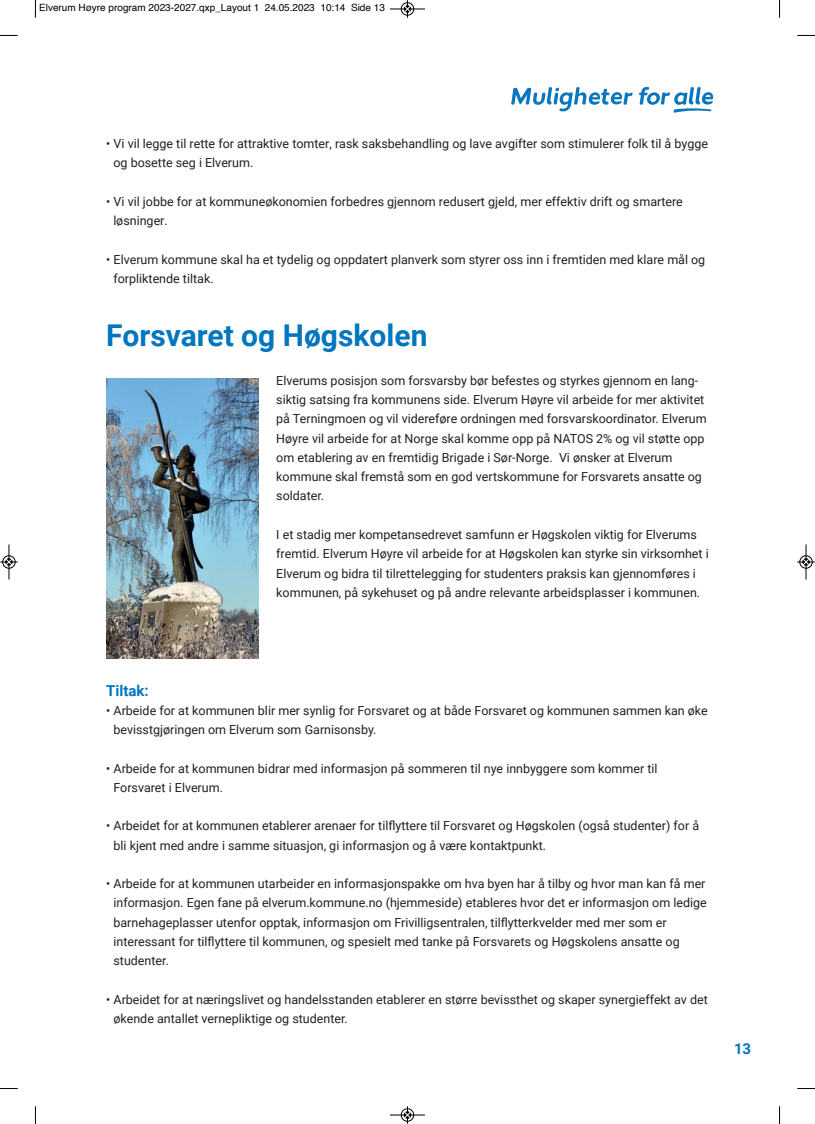
<style>
.page{position:relative;width:815px;height:1124px;background:#fff}
.page>*{position:absolute;margin:0;border:0;box-sizing:border-box;transform-origin:0 0}
.t1{font:700 30px "Roboto";color:#0076bf}
.t2{font:700 15px "Roboto";color:#0076bf}
.t3{font:12.5px/19.2px "Roboto";color:#231f20}
.t4{font:10px "Helvetica";color:#000}
.s1{font-style:inherit}
</style>
<div class="page">
<svg style="left:639px;top:87px;width:74px;height:26px"></svg>
<svg style="left:511px;top:87px;width:122px;height:24px"></svg>
<img style="left:106px;top:378px;width:153px;height:280px">
<svg style="left:35px;top:0;width:1px;height:18px"></svg>
<svg style="left:0;top:35px;width:18px;height:1px"></svg>
<svg style="left:779px;top:0;width:1px;height:18px"></svg>
<svg style="left:797px;top:35px;width:18px;height:1px"></svg>
<svg style="left:35px;top:1106px;width:1px;height:17px"></svg>
<svg style="left:0;top:1088px;width:18px;height:1px"></svg>
<svg style="left:779px;top:1106px;width:1px;height:17px"></svg>
<svg style="left:797px;top:1088px;width:18px;height:1px"></svg>
<div style="left:401px;top:2px;width:13px;height:14px;border:1px solid #fff;border-radius:50%"></div>
<hr style="left:390px;top:9px;width:35px;height:1px;background:#000">
<div style="left:401px;top:3px;width:13px;height:12px;border:1px solid #000;border-radius:50%"></div>
<svg style="left:404px;top:0;width:7px;height:18px"></svg>
<hr style="left:390px;top:1114px;width:35px;height:1px;background:#000">
<div style="left:401px;top:1108px;width:13px;height:13px;border:1px solid #000;border-radius:50%"></div>
<svg style="left:404px;top:1106px;width:7px;height:17px"></svg>
<div style="left:2px;top:555px;width:14px;height:13px;border:1px solid #fff;border-radius:50%"></div>
<hr style="left:9px;top:544px;width:1px;height:35px;background:#000">
<div style="left:3px;top:555px;width:12px;height:13px;border:1px solid #000;border-radius:50%"></div>
<svg style="left:0;top:558px;width:18px;height:7px"></svg>
<div style="left:799px;top:555px;width:14px;height:13px;border:1px solid #fff;border-radius:50%"></div>
<hr style="left:806px;top:544px;width:1px;height:35px;background:#000">
<div style="left:800px;top:555px;width:12px;height:13px;border:1px solid #000;border-radius:50%"></div>
<svg style="left:797px;top:558px;width:18px;height:7px"></svg>
<p class="t4" style="left:39px;top:0;width:347px">Elverum Høyre program 2023-2027.qxp_Layout 1 24.05.2023 10:14 Side 13</p>
<p class="t3" style="left:113px;top:133px;width:596px;text-indent:-7px">• Vi vil legge til rette for attraktive tomter, rask saksbehandling og lave avgifter som stimulerer folk til å bygge og bosette seg i Elverum.</p>
<p class="t3" style="left:113px;top:191px;width:571px;text-indent:-7px">• Vi vil jobbe for at kommuneøkonomien forbedres gjennom redusert gjeld, mer effektiv drift og smartere <span class="s1">l</span>øsninger.</p>
<p class="t3" style="left:113px;top:249px;width:593px;text-indent:-7px">• Elverum kommune skal ha et tydelig og oppdatert planverk som styrer oss inn i fremtiden med klare mål og forpliktende tiltak.</p>
<h1 class="t1" style="left:106px;top:314px;width:323px">Forsvaret og Høgskolen</h1>
<p class="t3" style="left:276px;top:370px;width:432px">Elverums posisjon som forsvarsby bør befestes og styrkes gjennom en lang&shy;siktig satsing fra kommunens side. Elverum Høyre vil arbeide for mer aktivitet på Terningmoen og vil videreføre ordningen med forsvarskoordinator. Elverum Høyre vil arbeide for at Norge skal komme opp på NATOS 2% og vil støtte opp om etablering av en fremtidig Brigade i Sør-Norge. Vi ønsker at Elverum kommune skal fremstå som en god vertskommune for Forsvarets ansatte og soldater.</p>
<p class="t3" style="left:276px;top:524px;width:434px">I et stadig mer kompetansedrevet samfunn er Høgskolen viktig for Elverums fremtid. Elverum Høyre vil arbeide for at Høgskolen kan styrke sin virksomhet i Elverum og bidra til tilrettelegging for studenters praksis kan gjennomføres i kommunen, på sykehuset og på andre relevante arbeidsplasser i kommunen.</p>
<p class="t2" style="left:106px;top:679px;width:44px">Tiltak:</p>
<p class="t3" style="left:113px;top:700px;width:596px;text-indent:-7px">• Arbeide for at kommunen blir mer synlig for Forsvaret og at både Forsvaret og kommunen sammen kan øke bevisstgjøringen om Elverum som Garnisonsby.</p>
<p class="t3" style="left:113px;top:758px;width:546px;text-indent:-7px">• Arbeide for at kommunen bidrar med informasjon på sommeren til nye innbyggere som kommer til<br>Forsvaret i Elverum.</p>
<p class="t3" style="left:113px;top:815px;width:587px;text-indent:-7px">• Arbeidet for at kommunen etablerer arenaer for tilflyttere til Forsvaret og Høgskolen (også studenter) for å bli kjent med andre i samme situasjon, gi informasjon og å være kontaktpunkt.</p>
<p class="t3" style="left:113px;top:873px;width:595px;text-indent:-7px">• Arbeide for at kommunen utarbeider en informasjonspakke om hva byen har å tilby og hvor man kan få mer informasjon. Egen fane på elverum.kommune.no (hjemmeside) etableres hvor det er informasjon om ledige barnehageplasser utenfor opptak, informasjon om Frivilligsentralen, tilflytterkvelder med mer som er interessant for tilflyttere til kommunen, og spesielt med tanke på Forsvarets og Høgskolens ansatte og studenter.</p>
<p class="t3" style="left:113px;top:989px;width:596px;text-indent:-7px">• Arbeidet for at næringslivet og handelsstanden etablerer en større bevissthet og skaper synergieffekt av det økende antallet vernepliktige og studenter.</p>
<p class="t2" style="left:734px;top:1037px;width:19px">13</p>
</div>
